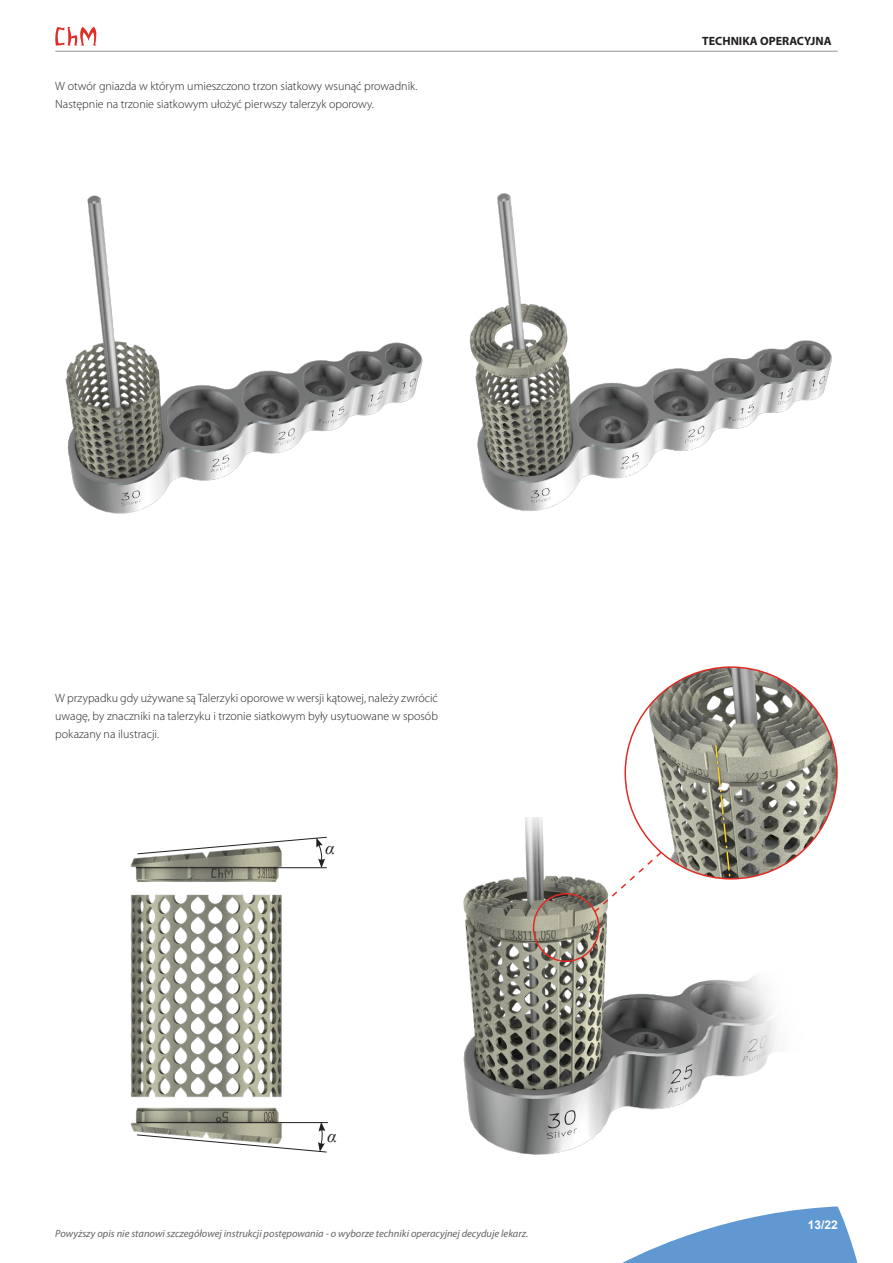
<style>
.page{position:relative;width:893px;height:1263px;background:#fff}
.page>*{position:absolute;margin:0;border:0;box-sizing:border-box;transform-origin:0 0}
.t1{font:italic 18px "Times New Roman";color:#231f20}
.t2{font:300 12px/18px "Myriad Pro";color:#231f20}
.t3{font:700 12px "Myriad Pro";color:#231f20}
.t4{font:700 12px "Arial";color:#fff}
.t5{font:italic 10.5px "Myriad Pro";color:#636366}
</style>
<div class="page">
<svg style="left:622px;top:1206px;width:236px;height:57px"></svg>
<svg style="left:55px;top:27px;width:41px;height:19px"></svg>
<hr style="left:55px;top:51px;width:783px;height:1px;background:#939598">
<img style="left:65px;top:195px;width:358px;height:319px">
<img style="left:469px;top:193px;width:363px;height:318px">
<img style="left:130px;top:858px;width:156px;height:274px">
<hr style="left:136px;top:867px;width:191px;height:1px;background:#231f20">
<hr style="left:137px;top:1122px;width:191px;height:1px;background:#231f20">
<svg style="left:137px;top:836px;width:190px;height:32px"></svg>
<svg style="left:136px;top:1122px;width:191px;height:31px"></svg>
<img style="left:463px;top:817px;width:365px;height:338px">
<img style="left:625px;top:667px;width:212px;height:212px;border-radius:106px">
<div style="left:533px;top:893px;width:67px;height:69px;border:2px solid #e12c26;border-radius:50%"></div>
<svg style="left:592px;top:850px;width:71px;height:64px"></svg>
<div style="left:714px;top:743px;width:19px;height:135px;background:#231f20;opacity:.75"></div>
<svg style="left:714px;top:744px;width:17px;height:133px"></svg>
<p class="t2" style="left:55px;top:77px;width:364px">W otwór gniazda w którym umieszczono trzon siatkowy wsunąć prowadnik.<br>Następnie na trzonie siatkowym ułożyć pierwszy talerzyk oporowy.</p>
<p class="t3" style="left:702px;top:33px;width:131px">TECHNIKA OPERACYJNA</p>
<p class="t2" style="left:55px;top:689px;width:384px;text-align:justify">W przypadku gdy używane są Talerzyki oporowe w wersji kątowej, należy zwrócić uwagę, by znaczniki na talerzyku i trzonie siatkowym były usytuowane w sposób pokazany na ilustracji.</p>
<h1 class="t1" style="left:325px;top:836px;width:11px">α</h1>
<h1 class="t1" style="left:327px;top:1123px;width:11px">α</h1>
<p class="t5" style="left:55px;top:1227px;width:475px">Powyższy opis nie stanowi szczegółowej instrukcji postępowania - o wyborze techniki operacyjnej decyduje lekarz.</p>
<p class="t4" style="left:808px;top:1216px;width:32px">13/22</p>
</div>
